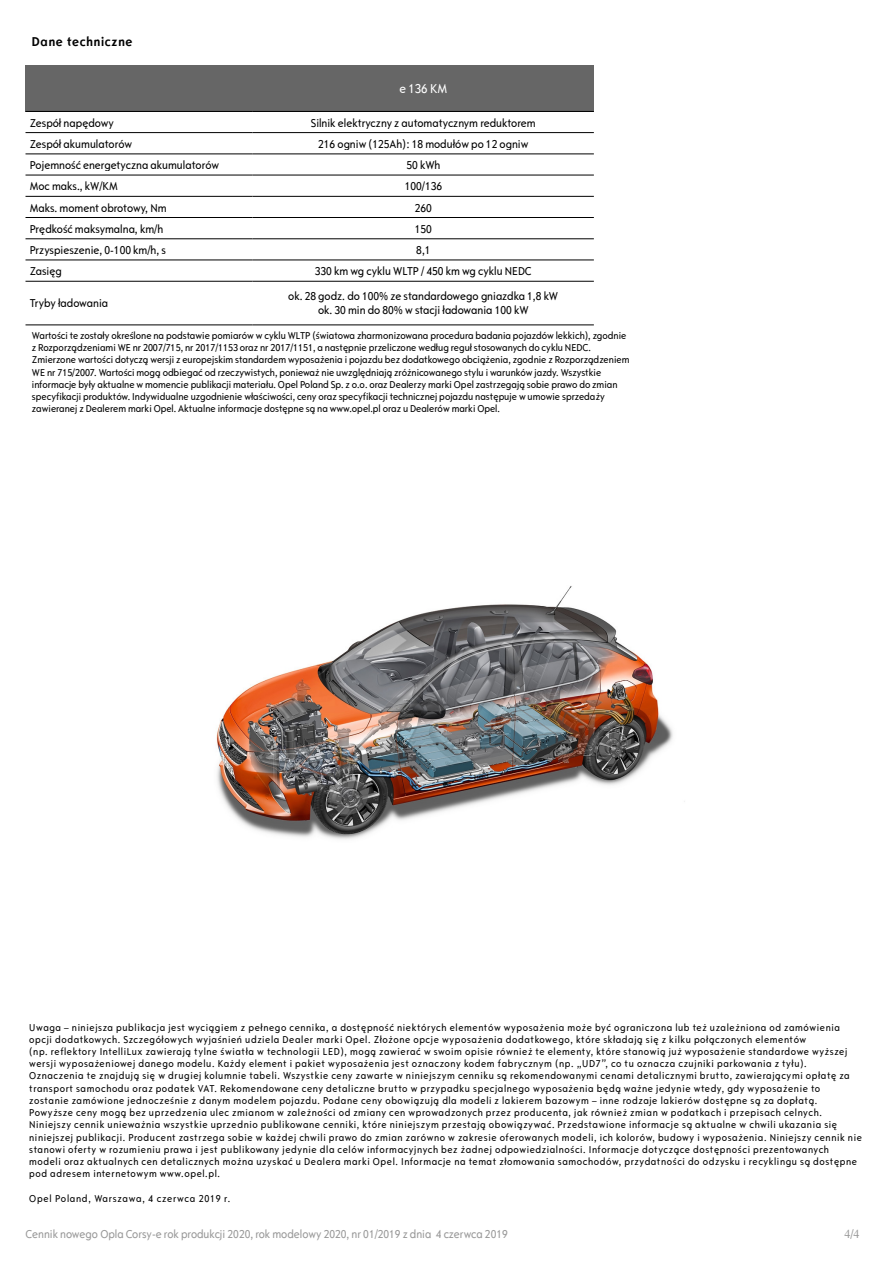
<style>
.page{position:relative;width:893px;height:1263px;background:#fff}
.page>*{position:absolute;margin:0;border:0;box-sizing:border-box;transform-origin:0 0}
.t1{font:700 13.5px "Opel Sans Condensed";letter-spacing:.055em;color:#000}
.t2{font:condensed 13.5px "Opel Sans";color:#fff}
.t3{font:condensed 12px/14px "Opel Sans";color:#000;text-align:center}
.t4{font:12px "Opel Sans Condensed 2";letter-spacing:-.005em;color:#999}
.t5{font:12px "Times New Roman";color:#999}
.t6{font:condensed 10.5px/12.1px "Opel Sans";letter-spacing:.05em;color:#000}
.t7{font:condensed 10.5px/12.1px "Opel Sans";color:#000}
.t8{font:condensed 10.5px "Opel Sans";letter-spacing:.07em;color:#000}
.s1{font-family:"Opel Sans Condensed 2"}
</style>
<div class="page">
<div style="left:26px;top:65px;width:226px;height:46px;background:#666"></div>
<div style="left:252px;top:65px;width:342px;height:46px;background:#666"></div>
<hr style="left:26px;top:111px;width:226px;height:1px;background:#000">
<hr style="left:252px;top:111px;width:342px;height:1px;background:#000">
<hr style="left:26px;top:132px;width:226px;height:1px;background:#000">
<hr style="left:252px;top:132px;width:342px;height:1px;background:#000">
<hr style="left:26px;top:154px;width:226px;height:1px;background:#000">
<hr style="left:252px;top:154px;width:342px;height:1px;background:#000">
<hr style="left:26px;top:175px;width:226px;height:1px;background:#000">
<hr style="left:252px;top:175px;width:342px;height:1px;background:#000">
<hr style="left:26px;top:196px;width:226px;height:1px;background:#000">
<hr style="left:252px;top:196px;width:342px;height:1px;background:#000">
<hr style="left:26px;top:217px;width:226px;height:1px;background:#000">
<hr style="left:252px;top:217px;width:342px;height:1px;background:#000">
<hr style="left:26px;top:239px;width:226px;height:1px;background:#000">
<hr style="left:252px;top:239px;width:342px;height:1px;background:#000">
<hr style="left:26px;top:260px;width:226px;height:1px;background:#000">
<hr style="left:252px;top:260px;width:342px;height:1px;background:#000">
<hr style="left:26px;top:281px;width:226px;height:1px;background:#000">
<hr style="left:252px;top:281px;width:342px;height:1px;background:#000">
<hr style="left:26px;top:325px;width:226px;height:1px;background:#000">
<hr style="left:252px;top:325px;width:342px;height:1px;background:#000">
<img style="left:216px;top:586px;width:469px;height:254px">
<p class="t1" style="left:32px;top:34px;width:102px">Dane techniczne</p>
<p class="t2" style="left:399px;top:81px;width:50px">e 136 KM</p>
<p class="t3" style="left:30px;top:116px;width:85px">Zespół napędowy</p>
<p class="t3" style="left:311px;top:116px;width:226px">Silnik elektryczny z automatycznym reduktorem</p>
<p class="t3" style="left:30px;top:137px;width:104px">Zespół akumulatorów</p>
<p class="t3" style="left:318px;top:137px;width:212px">216 ogniw (125Ah): 18 modułów po 12 ogniw</p>
<p class="t3" style="left:30px;top:158px;width:191px">Pojemność energetyczna akumulatorów</p>
<p class="t3" style="left:406px;top:158px;width:35px">50 kWh</p>
<p class="t3" style="left:30px;top:179px;width:89px">Moc maks., kW/KM</p>
<p class="t3" style="left:405px;top:179px;width:39px">100/136</p>
<p class="t3" style="left:30px;top:201px;width:138px">Maks. moment obrotowy, Nm</p>
<p class="t3" style="left:415px;top:201px;width:19px">260</p>
<p class="t3" style="left:30px;top:222px;width:135px">Prędkość maksymalna, km/h</p>
<p class="t3" style="left:415px;top:222px;width:19px">150</p>
<p class="t3" style="left:30px;top:243px;width:138px">Przyspieszenie, 0-100 km/h, s</p>
<p class="t3" style="left:416px;top:243px;width:16px">8,1</p>
<p class="t3" style="left:30px;top:264px;width:33px">Zasięg</p>
<p class="t3" style="left:315px;top:264px;width:218px">330 km wg cyklu WLTP / 450 km wg cyklu NEDC</p>
<p class="t3" style="left:30px;top:296px;width:80px">Tryby ładowania</p>
<p class="t3" style="left:288px;top:289px;width:271px">ok. 28 godz. do 100% ze standardowego gniazdka 1,8 kW ok. 30 min do 80% w stacji ładowania 100 kW</p>
<p class="t7" style="left:32px;top:329px;width:599px">Wartości te zostały określone na podstawie pomiarów w cyklu WLTP (światowa zharmonizowana procedura badania pojazdów lekkich), zgodnie z Rozporządzeniami WE nr 2007/715, nr 2017/1153 oraz nr 2017/1151, a następnie przeliczone według reguł stosowanych do cyklu NEDC.<br>Zmierzone wartości dotyczą wersji z europejskim standardem wyposażenia i pojazdu bez dodatkowego obciążenia, zgodnie z Rozporządzeniem WE nr 715/2007. Wartości mogą odbiegać od rzeczywistych, ponieważ nie uwzględniają zróżnicowanego stylu i warunków jazdy. Wszystkie informacje były aktualne w momencie publikacji materiału. Opel Poland Sp. z o.o. oraz Dealerzy marki Opel zastrzegają sobie prawo do zmian specyfikacji produktów. Indywidualne uzgodnienie właściwości, ceny oraz specyfikacji technicznej pojazdu następuje w umowie sprzedaży zawieranej z Dealerem marki Opel. Aktualne informacje dostępne są na www.opel.pl oraz u Dealerów marki Opel.</p>
<p class="t6" style="left:29px;top:1021px;width:834px">Uwaga – niniejsza publikacja jest wyciągiem z pełnego cennika, a dostępność niektórych elementów wyposażenia może być ograniczona lub też uzależniona od zamówienia opcji dodatkowych. Szczegółowych wyjaśnień udziela Dealer marki Opel. Złożone opcje wyposażenia dodatkowego, które składają się z kilku połączonych elementów<br>(np. reflektory IntelliLux zawierają tylne światła w technologii LED), mogą zawierać w swoim opisie również te elementy, które stanowią już wyposażenie standardowe wyższej wersji wyposażeniowej danego modelu. Każdy element i pakiet wyposażenia jest oznaczony kodem fabrycznym (np. „UD7”, co tu oznacza czujniki parkowania z tyłu).<br>Oznaczenia te znajdują się w drugiej kolumnie tabeli. Wszystkie ceny zawarte w niniejszym cenniku są rekomendowanymi cenami detalicznymi brutto, zawierającymi opłatę za transport samochodu oraz podatek VAT. Rekomendowane ceny detaliczne brutto w przypadku specjalnego wyposażenia będą ważne jedynie wtedy, gdy wyposażenie to zostanie zamówione jednocześnie z danym modelem pojazdu. Podane ceny obowiązują dla modeli z lakierem bazowym – inne rodzaje lakierów dostępne są za dopłatą.<br>Powyższe ceny mogą bez uprzedzenia ulec zmianom w zależności od zmiany cen wprowadzonych przez producenta, jak również zmian w podatkach i przepisach celnych.<br>Niniejszy cennik unieważnia wszystkie uprzednio publikowane cenniki, które niniejszym przestają obowiązywać. Przedstawione informacje są aktualne w chwili ukazania się niniejszej publikacji. Producent zastrzega sobie w każdej chwili prawo do zmian zarówno w zakresie oferowanych modeli, ich kolorów, budowy i wyposażenia. Niniejszy cennik nie stanowi oferty w rozumieniu prawa i jest publikowany jedynie dla celów informacyjnych bez żadnej odpowiedzialności. Informacje dotyczące dostępności prezentowanych modeli oraz aktualnych cen detalicznych można uzyskać u Dealera marki Opel. Informacje na temat złomowania samochodów, przydatności do odzysku i recyklingu są dostępne pod adresem internetowym www.opel.pl.</p>
<p class="t8" style="left:29px;top:1192px;width:202px">Opel Poland, Warszawa, 4 czerwca 2019 r.</p>
<p class="t4" style="left:26px;top:1227px;width:483px">Cennik nowego Opla Corsy-e rok produkcji 2020, rok modelowy 2020, nr 01/2019 z dnia 4 czerwca 2019</p>
<p class="t5" style="left:844px;top:1227px;width:17px">4<span class="s1">/</span>4</p>
</div>
